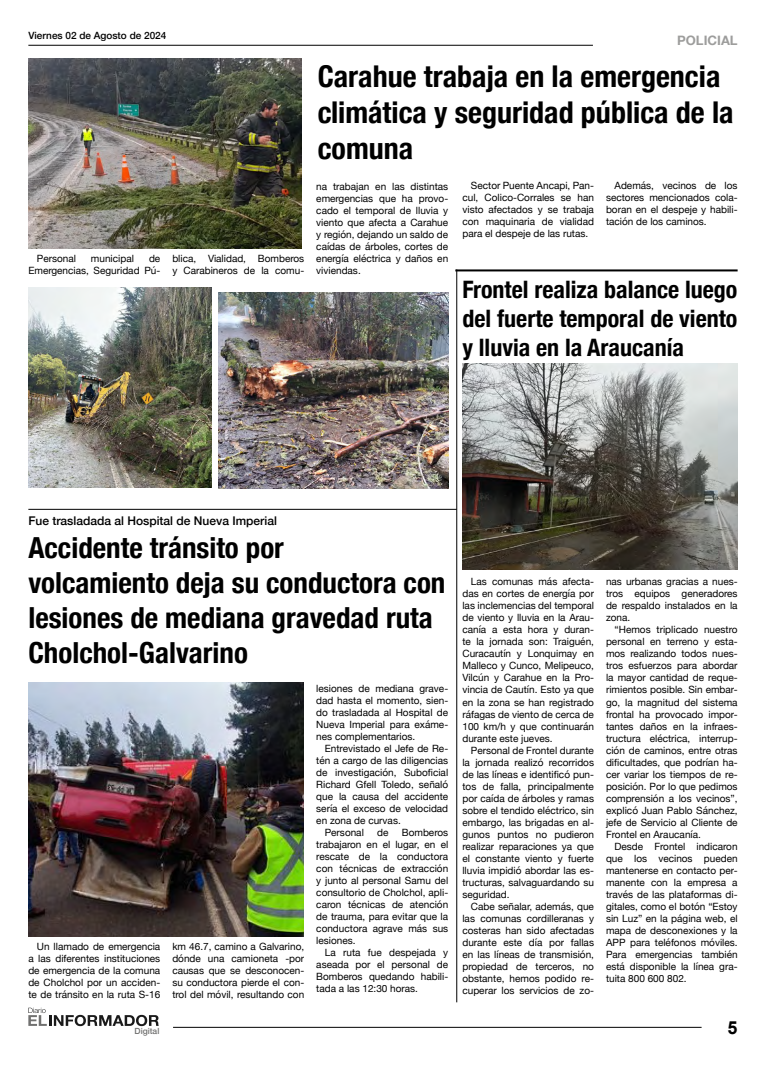
<style>
.page{position:relative;width:766px;height:1078px;background:#fff}
.page>*{position:absolute;margin:0;border:0;box-sizing:border-box;transform-origin:0 0}
.t1{font:700 condensed 30px/36px "Helvetica Neue";color:#000}
.t2{font:700 condensed 29px/34.8px "Helvetica Neue";color:#000}
.t3{font:700 condensed 24px/28.8px "Helvetica Neue";color:#000;text-align:justify}
.t4{font:700 18px "Arial";color:#000}
.t5{font:700 13px "Helvetica Neue";color:#9d9d9c}
.t6{font:500 12px "Helvetica Neue";color:#000}
.t7{font:10px/12px "Helvetica Neue";color:#000;text-align:justify}
.t8{font:500 10px "Helvetica Neue";color:#000}
.t9{font:500 8.5px "Helvetica Neue";color:#717170}
</style>
<div class="page">
<hr style="left:28px;top:45px;width:564px;height:1px;background:#000">
<hr style="left:173px;top:1026px;width:528px;height:1px;background:#000">
<svg style="left:28px;top:1007px;width:131px;height:18px"></svg>
<hr style="left:28px;top:509px;width:428px;height:1px;background:#000">
<img style="left:28px;top:58px;width:273px;height:191px">
<img style="left:28px;top:288px;width:183px;height:199px">
<img style="left:218px;top:292px;width:230px;height:196px">
<img style="left:28px;top:682px;width:275px;height:253px">
<img style="left:462px;top:363px;width:275px;height:206px">
<hr style="left:455px;top:269px;width:282px;height:2px;background:#000">
<hr style="left:456px;top:269px;width:1px;height:733px;background:#000">
<p class="t8" style="left:28px;top:28px;width:139px">Viernes 02 de Agosto de 2024</p>
<p class="t7" style="left:28px;top:253px;width:133px;text-align:right">de<br>Emergencias, Seguridad Pú-</p>
<p class="t7" style="left:172px;top:253px;width:133px">blica, Vialidad, Bomberos y Carabineros de la comu-</p>
<p class="t7" style="left:37px;top:253px;width:41px">Personal</p>
<p class="t7" style="left:91px;top:253px;width:44px">municipal</p>
<h3 class="t5" style="left:677px;top:30px;width:62px">POLICIAL</h3>
<h1 class="t1" style="left:317px;top:56px;width:417px">Carahue trabaja en la emergencia climática y seguridad pública de la comuna</h1>
<p class="t7" style="left:316px;top:181px;width:133px">na trabajan en las distintas emergencias que ha provo&shy;cado el temporal de lluvia y viento que afecta a Carahue y región, dejando un saldo de caídas de árboles, cortes de energía eléctrica y daños en viviendas.</p>
<p class="t7" style="left:462px;top:180px;width:133px;text-indent:8px">Sector Puente Ancapi, Pan&shy;cul, Colico-Corrales se han visto afectados y se trabaja con maquinaria de vialidad para el despeje de las rutas.</p>
<p class="t7" style="left:606px;top:180px;width:133px;text-indent:8px">Además, vecinos de los sectores mencionados cola&shy;boran en el despeje y habili&shy;tación de los caminos.</p>
<h3 class="t3" style="left:462px;top:273px;width:276px">Frontel realiza balance luego del fuerte temporal de viento y lluvia en la Araucanía</h3>
<p class="t6" style="left:28px;top:511px;width:250px">Fue trasladada al Hospital de Nueva Imperial</p>
<h2 class="t2" style="left:28px;top:528px;width:418px">Accidente tránsito por<br>volcamiento deja su conductora con lesiones de mediana gravedad ruta<br>Cholchol-Galvarino</h2>
<p class="t7" style="left:28px;top:940px;width:133px;text-indent:8px">Un llamado de emergencia a las diferentes instituciones de emergencia de la comuna de Cholchol por un acciden&shy;te de tránsito en la ruta S-16</p>
<p class="t7" style="left:172px;top:940px;width:133px">km 46.7, camino a Galvarino, dónde una camioneta -por causas que se desconocen&shy;su conductora pierde el con&shy;trol del móvil, resultando con</p>
<p class="t7" style="left:316px;top:683px;width:133px">lesiones de mediana grave&shy;dad hasta el momento, sien&shy;do trasladada al Hospital de Nueva Imperial para exáme&shy;nes complementarios.</p>
<p class="t7" style="left:325px;top:743px;width:125px">Entrevistado el Jefe de Re-</p>
<p class="t7" style="left:316px;top:755px;width:133px">tén a cargo de las diligencias</p>
<p class="t7" style="left:316px;top:767px;width:133px">de investigación, Suboficial</p>
<p class="t7" style="left:316px;top:779px;width:133px">Richard Gfell Toledo, señaló</p>
<p class="t7" style="left:316px;top:791px;width:133px">que la causa del accidente</p>
<p class="t7" style="left:316px;top:803px;width:133px">sería el exceso de velocidad</p>
<p class="t7" style="left:316px;top:815px;width:86px">en zona de curvas.</p>
<p class="t7" style="left:325px;top:827px;width:41px">Personal</p>
<p class="t7" style="left:377px;top:827px;width:13px">de</p>
<p class="t7" style="left:316px;top:827px;width:133px;text-indent:86px">Bomberos trabajaron en el lugar, en el rescate de la conductora con técnicas de extracción y junto al personal Samu del consultorio de Cholchol, apli&shy;caron técnicas de atención de trauma, para evitar que la conductora agrave más sus lesiones.</p>
<p class="t7" style="left:316px;top:947px;width:133px;text-indent:8px">La ruta fue despejada y aseada por el personal de Bomberos quedando habili&shy;tada a las 12:30 horas.</p>
<p class="t7" style="left:462px;top:576px;width:133px;text-indent:8px">Las comunas más afecta&shy;das en cortes de energía por las inclemencias del temporal de viento y lluvia en la Arau&shy;canía a esta hora y duran&shy;te la jornada son: Traiguén, Curacautín y Lonquimay en Malleco y Cunco, Melipeuco, Vilcún y Carahue en la Pro&shy;vincia de Cautín. Esto ya que en la zona se han registrado ráfagas de viento de cerca de 100 km/h y que continuarán durante este jueves.</p>
<p class="t7" style="left:462px;top:744px;width:133px;text-indent:8px">Personal de Frontel durante la jornada realizó recorridos de las líneas e identificó pun&shy;tos de falla, principalmente por caída de árboles y ramas sobre el tendido eléctrico, sin embargo, las brigadas en al&shy;gunos puntos no pudieron realizar reparaciones ya que el constante viento y fuerte lluvia impidió abordar las es&shy;tructuras, salvaguardando su seguridad.</p>
<p class="t7" style="left:462px;top:900px;width:133px;text-indent:8px">Cabe señalar, además, que las comunas cordilleranas y costeras han sido afectadas durante este día por fallas en las líneas de transmisión, propiedad de terceros, no obstante, hemos podido re&shy;cuperar los servicios de zo-</p>
<p class="t7" style="left:606px;top:576px;width:133px">nas urbanas gracias a nues&shy;tros equipos generadores de respaldo instalados en la zona.</p>
<p class="t7" style="left:606px;top:624px;width:133px;text-indent:8px">“Hemos triplicado nuestro personal en terreno y esta&shy;mos realizando todos nues&shy;tros esfuerzos para abordar la mayor cantidad de reque&shy;rimientos posible. Sin embar&shy;go, la magnitud del sistema frontal ha provocado impor&shy;tantes daños en la infraes&shy;tructura eléctrica, interrup&shy;ción de caminos, entre otras dificultades, que podrían ha&shy;cer variar los tiempos de re&shy;posición. Por lo que pedimos comprensión a los vecinos”, explicó Juan Pablo Sánchez, jefe de Servicio al Cliente de Frontel en Araucanía.</p>
<p class="t7" style="left:606px;top:840px;width:133px;text-indent:9px">Desde Frontel indicaron que los vecinos pueden mantenerse en contacto per&shy;manente con la empresa a través de las plataformas di&shy;gitales, como el botón “Estoy sin Luz” en la página web, el mapa de desconexiones y la APP para teléfonos móviles.<br>Para emergencias también está disponible la línea gra&shy;tuita 800 600 802.</p>
<p class="t9" style="left:134px;top:1023px;width:26px">Digital</p>
<h3 class="t4" style="left:727px;top:1015px;width:12px">5</h3>
</div>
